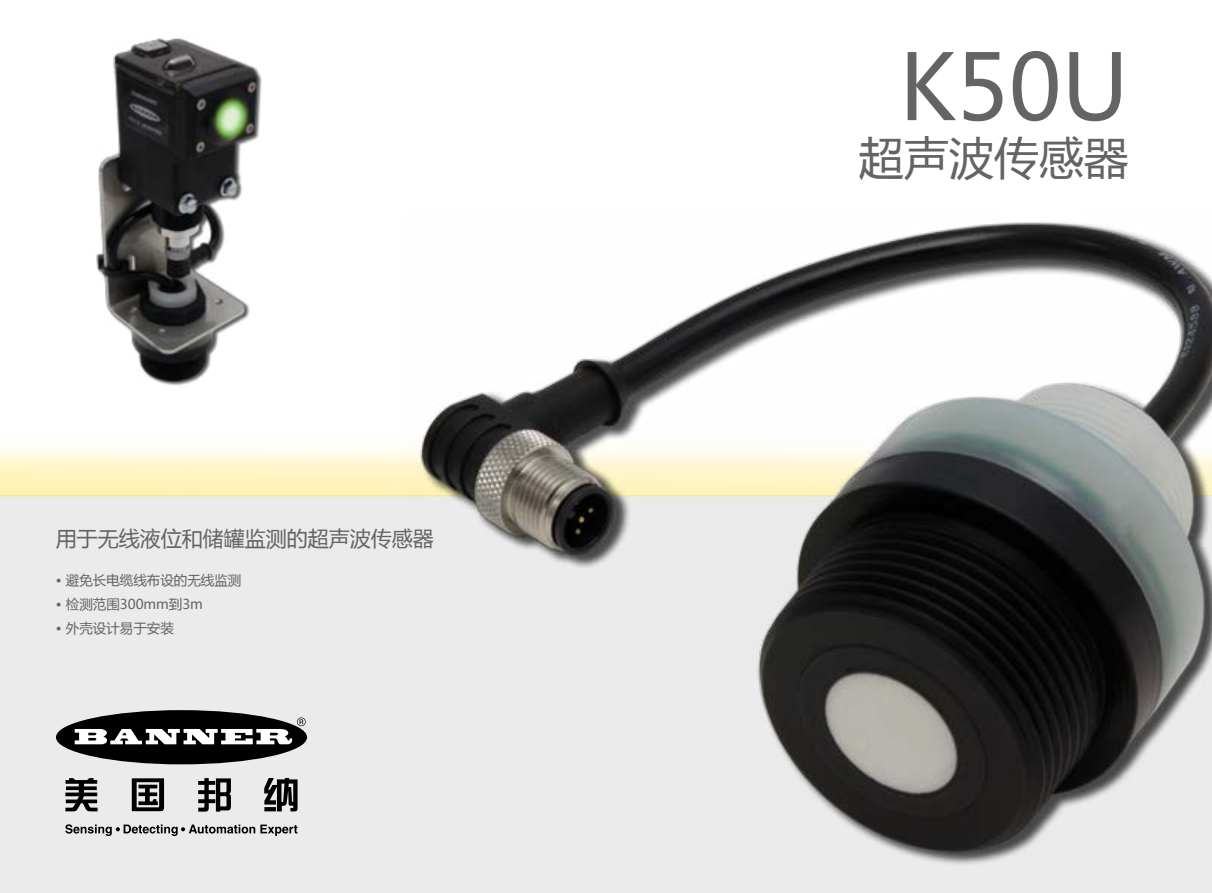
<style>
.page{position:relative;width:1212px;height:893px;background:#fff}
.page>*{position:absolute;margin:0;border:0;box-sizing:border-box;transform-origin:0 0}
.t1{font:90px "Microsoft Ya Hei";color:#626466}
.t2{font:45px "Microsoft Ya Hei";color:#626466}
.t3{font:21px "Microsoft Ya Hei";color:#626466}
.t4{font:13.5px "Microsoft Ya Hei";color:#626466}
</style>
<div class="page">
<div style="left:0;top:495px;width:1212px;height:398px;background:#ebebec"></div>
<img style="left:0;top:447px;width:405px;height:49px">
<img style="left:96px;top:38px;width:166px;height:348px">
<img style="left:405px;top:222px;width:807px;height:643px">
<svg style="left:65px;top:778px;width:33px;height:33px"></svg>
<svg style="left:132px;top:778px;width:32px;height:33px"></svg>
<svg style="left:198px;top:778px;width:33px;height:34px"></svg>
<svg style="left:264px;top:778px;width:34px;height:33px"></svg>
<div style="left:56px;top:710px;width:251px;height:54px;background:#000;border-radius:50%"></div>
<svg style="left:75px;top:717px;width:231px;height:27px"></svg>
<svg style="left:65px;top:824px;width:232px;height:12px"></svg>
<h3 class="t3" style="left:56px;top:524px;width:379px">用于无线液位和储罐监测的超声波传感器</h3>
<p class="t4" style="left:56px;top:571px;width:187px">• 避免长电缆线布设的无线监测</p>
<p class="t4" style="left:56px;top:595px;width:149px">• 检测范围300mm到3m</p>
<p class="t4" style="left:56px;top:619px;width:119px">• 外壳设计易于安装</p>
<h1 class="t1" style="left:899px;top:27px;width:231px">K50U</h1>
<h2 class="t2" style="left:859px;top:128px;width:271px">超声波传感器</h2>
</div>
